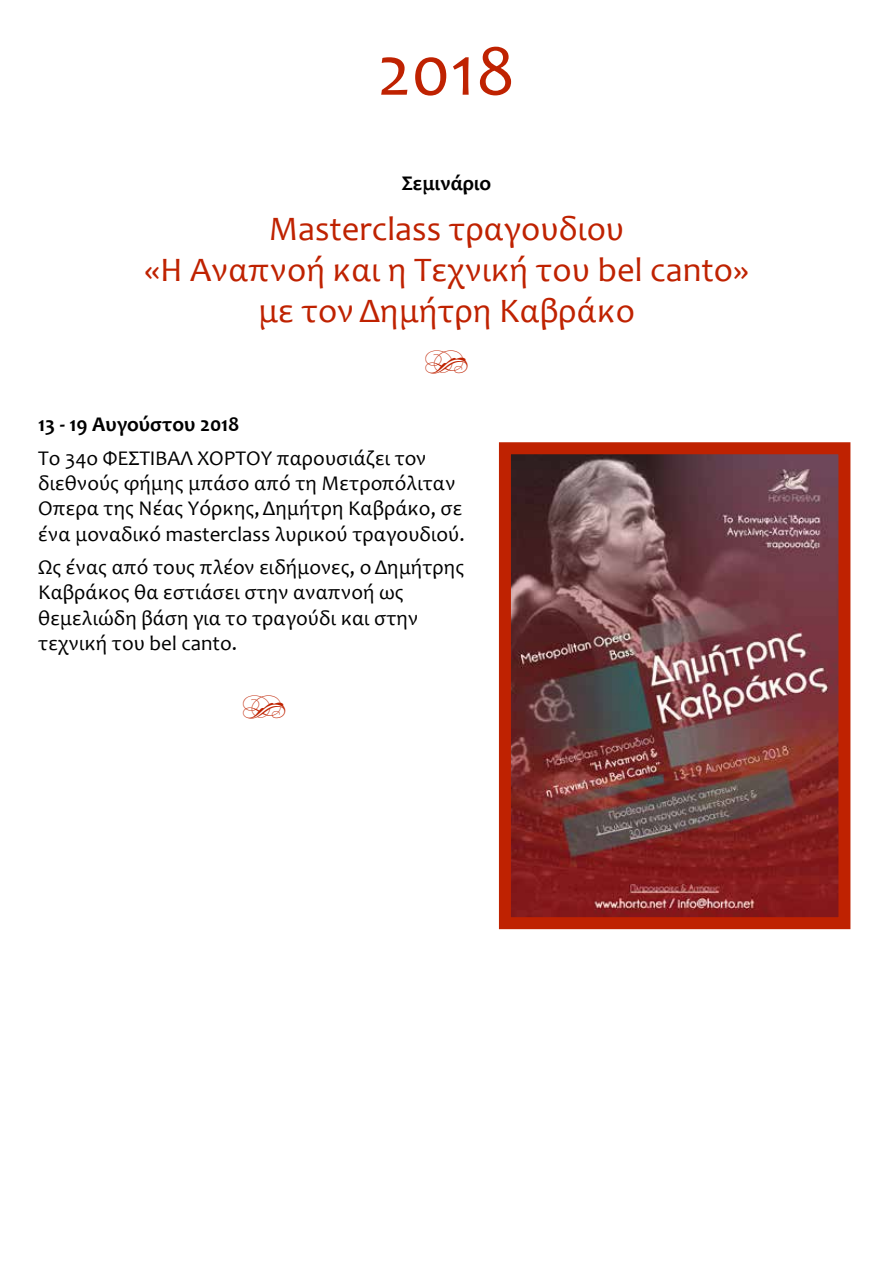
<style>
.page{position:relative;width:893px;height:1263px;background:#fff}
.page>*{position:absolute;margin:0;border:0;box-sizing:border-box;transform-origin:0 0}
.t1{font:72px "Candara";color:#bf2201}
.t2{font:36px "Type Embellishments One Let Plain";color:#bf2201}
.t3{font:34.5px/41.4px "Candara";color:#bf2201;text-align:center}
.t4{font:21px/25.2px "Candara";color:#000}
.t5{font:700 21px "Candara";color:#000}
</style>
<div class="page">
<img style="left:512px;top:455px;width:325px;height:461px">
<div style="left:499px;top:442px;width:351px;height:487px;border:12px solid #bf2201"></div>
<h1 class="t1" style="left:378px;top:26px;width:139px">2018</h1>
<p class="t5" style="left:402px;top:170px;width:91px">Σεμινάριο</p>
<h3 class="t3" style="left:144px;top:207px;width:606px">Masterclass τραγουδιου<br>«Η Αναπνοή και η Τεχνική του bel canto» με τον Δημήτρη Καβράκο</h3>
<h2 class="t2" style="left:424px;top:348px;width:47px">g</h2>
<p class="t5" style="left:38px;top:411px;width:203px">13 - 19 Αυγούστου 2018</p>
<p class="t4" style="left:38px;top:445px;width:428px">Το 34ο ΦΕΣΤΙΒΑΛ ΧΟΡΤΟΥ παρουσιάζει τον διεθνούς φήμης μπάσο από τη Μετροπόλιταν Όπερα της Νέας Υόρκης, Δημήτρη Καβράκο, σε ένα μοναδικό masterclass λυρικού τραγουδιού.</p>
<p class="t4" style="left:38px;top:555px;width:427px">Ως ένας από τους πλέον ειδήμονες, ο Δημήτρης Καβράκος θα εστιάσει στην αναπνοή ως θεμελιώδη βάση για το τραγούδι και στην τεχνική του bel canto.</p>
<h2 class="t2" style="left:242px;top:693px;width:47px">g</h2>
</div>
